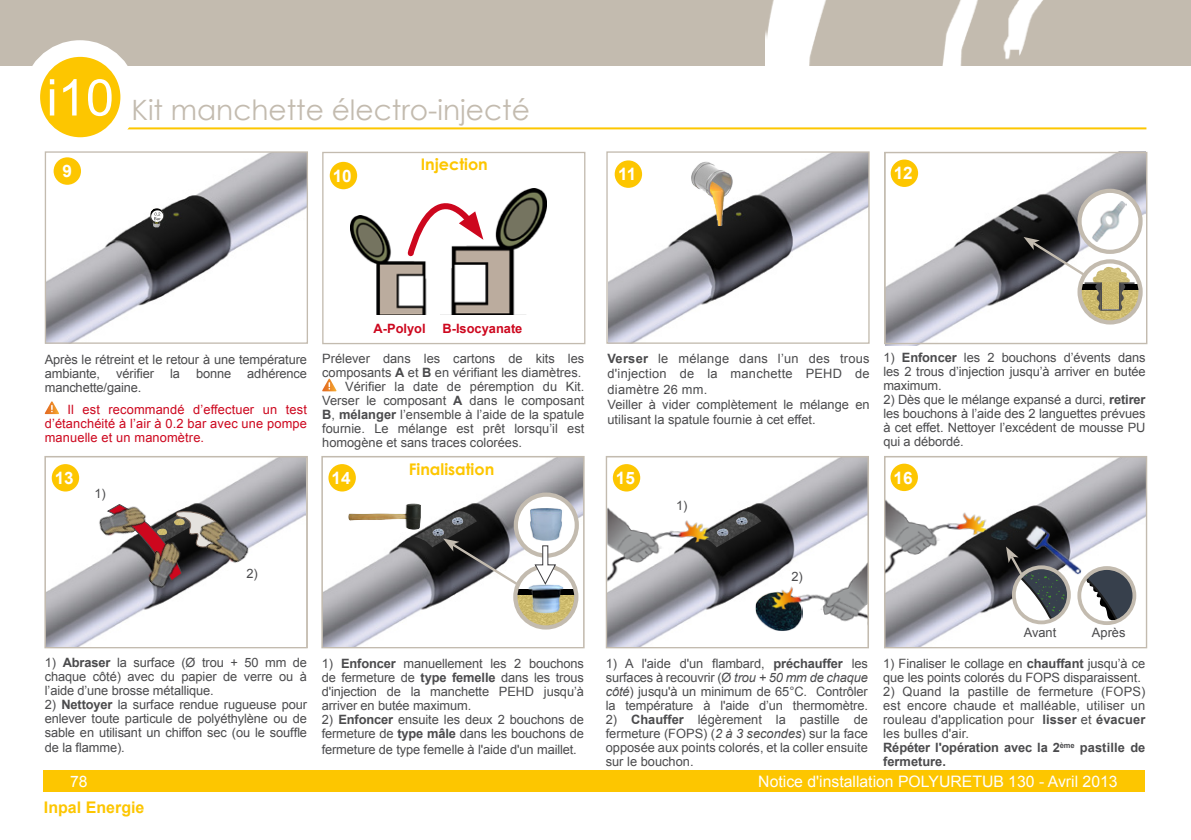
<style>
.page{position:relative;width:1191px;height:840px;background:#fff}
.page>*{position:absolute;margin:0;border:0;box-sizing:border-box;transform-origin:0 0}
.t1{font:28px "Century Gothic";color:#c3bbaf}
.t2{font:700 17.2px "Arial";color:#fff}
.t3{font:700 16px "Century Gothic";color:#fdc600}
.t4{font:700 16px "Arial";color:#fdc600}
.t5{font:15.8px "Arial";color:#fff}
.t6{font:12.8px/14px "Arial";letter-spacing:-.01em;color:#4b4b4d;text-align:justify}
.t7{font:12.8px/14px "Arial";letter-spacing:.01em;color:#cd071e;text-align:justify}
.t8{font:700 12.8px/14.4px "Arial";letter-spacing:-.01em;color:#4b4b4d}
.t9{font:700 12.8px "Arial";color:#cd071e}
.s1{font-weight:700}
.s2{font-style:italic}
</style>
<div class="page">
<div style="left:0;top:0;width:1191px;height:66px;background:#c3bbaf"></div>
<img style="left:765px;top:0;width:278px;height:66px">
<div style="left:43px;top:770px;width:1102px;height:21px;background:#fdc600"></div>
<hr style="left:43px;top:127px;width:1103px;height:2px;background:#fdc600">
<div style="left:23px;top:40px;width:114px;height:115px;border:40px solid #fff;border-radius:50%"></div>
<div style="left:40px;top:57px;width:80px;height:80px;background:#fdc600;border-radius:50%"></div>
<img style="left:609px;top:153px;width:258px;height:188px">
<div style="left:606px;top:151px;width:263px;height:192px;border:1px solid #c3bbaf"></div>
<div style="left:614px;top:160px;width:28px;height:28px;background:#fdc600;border-radius:50%"></div>
<img style="left:690px;top:154px;width:56px;height:72px">
<img style="left:885px;top:154px;width:260px;height:191px">
<div style="left:884px;top:152px;width:263px;height:192px;border:1px solid #c3bbaf"></div>
<div style="left:890px;top:159px;width:28px;height:28px;background:#fdc600;border-radius:50%"></div>
<svg style="left:1023px;top:237px;width:117px;height:85px"></svg>
<svg style="left:1079px;top:191px;width:61px;height:61px"></svg>
<img style="left:1089px;top:200px;width:37px;height:43px">
<div style="left:1077px;top:189px;width:65px;height:65px;border:4px solid #c3bbaf;border-radius:50%"></div>
<img style="left:47px;top:458px;width:258px;height:187px">
<div style="left:44px;top:455px;width:264px;height:193px;border:1px solid #c3bbaf"></div>
<div style="left:52px;top:464px;width:27px;height:27px;background:#fdc600;border-radius:50%"></div>
<img style="left:134px;top:581px;width:68px;height:16px">
<img style="left:88px;top:483px;width:68px;height:66px">
<svg style="left:107px;top:504px;width:124px;height:77px"></svg>
<img style="left:196px;top:508px;width:61px;height:62px">
<img style="left:324px;top:458px;width:258px;height:187px">
<div style="left:321px;top:455px;width:263px;height:193px;border:1px solid #c3bbaf"></div>
<div style="left:328px;top:464px;width:28px;height:27px;background:#fdc600;border-radius:50%"></div>
<img style="left:414px;top:511px;width:63px;height:36px">
<svg style="left:516px;top:494px;width:61px;height:61px"></svg>
<div style="left:514px;top:492px;width:65px;height:65px;border:4px solid #c3bbaf;border-radius:50%"></div>
<img style="left:529px;top:507px;width:35px;height:8px">
<svg style="left:429px;top:515px;width:147px;height:112px"></svg>
<img style="left:345px;top:501px;width:77px;height:30px">
<img style="left:47px;top:153px;width:259px;height:188px">
<div style="left:45px;top:151px;width:263px;height:192px;border:1px solid #c3bbaf"></div>
<svg style="left:45px;top:401px;width:14px;height:13px"></svg>
<div style="left:54px;top:157px;width:27px;height:28px;background:#fdc600;border-radius:50%"></div>
<div style="left:322px;top:152px;width:263px;height:192px;background:#fff;border:1px solid #c3bbaf"></div>
<svg style="left:322px;top:378px;width:15px;height:13px"></svg>
<img style="left:351px;top:215px;width:76px;height:99px">
<img style="left:451px;top:188px;width:95px;height:126px">
<svg style="left:405px;top:188px;width:78px;height:71px"></svg>
<div style="left:330px;top:162px;width:27px;height:27px;background:#fdc600;border-radius:50%"></div>
<img style="left:150px;top:207px;width:15px;height:20px">
<img style="left:608px;top:458px;width:258px;height:187px">
<div style="left:606px;top:455px;width:263px;height:193px;border:1px solid #c3bbaf"></div>
<img style="left:712px;top:511px;width:49px;height:36px">
<svg style="left:713px;top:515px;width:35px;height:21px"></svg>
<div style="left:613px;top:464px;width:27px;height:27px;background:#fdc600;border-radius:50%"></div>
<img style="left:607px;top:502px;width:105px;height:85px">
<img style="left:755px;top:591px;width:8px;height:40px">
<img style="left:763px;top:562px;width:104px;height:83px">
<img style="left:886px;top:458px;width:258px;height:187px">
<div style="left:884px;top:455px;width:263px;height:193px;border:1px solid #c3bbaf"></div>
<div style="left:890px;top:463px;width:28px;height:28px;background:#fdc600;border-radius:50%"></div>
<svg style="left:1079px;top:567px;width:55px;height:55px"></svg>
<div style="left:1077px;top:565px;width:59px;height:59px;border:4px solid #c3bbaf;border-radius:50%"></div>
<img style="left:1020px;top:512px;width:68px;height:68px">
<svg style="left:1006px;top:546px;width:63px;height:76px"></svg>
<img style="left:885px;top:495px;width:104px;height:84px">
<p class="t1" style="left:46px;top:90px;width:485px"><sup>i10</sup> Kit manchette électro-injecté</p>
<p class="t2" style="left:63px;top:160px;width:11px">9</p>
<p class="t2" style="left:333px;top:164px;width:21px">10</p>
<p class="t3" style="left:421px;top:152px;width:69px">Injection</p>
<p class="t2" style="left:618px;top:163px;width:20px">11</p>
<p class="t2" style="left:893px;top:162px;width:21px">12</p>
<p class="t6" style="left:45px;top:352px;width:264px">Après le rétreint et le retour à une température ambiante,</p>
<p class="t6" style="left:116px;top:366px;width:39px">vérifier</p>
<p class="t6" style="left:170px;top:366px;width:11px">la</p>
<p class="t6" style="left:196px;top:366px;width:37px">bonne</p>
<p class="t6" style="left:247px;top:366px;width:61px">adhérence</p>
<p class="t6" style="left:45px;top:380px;width:98px">manchette/gaine.</p>
<p class="t7" style="left:45px;top:402px;width:264px;text-indent:23px">Il est recommandé d’effectuer un test d’étanchéité à l’air à 0.2 bar avec une pompe manuelle et un manomètre.</p>
<p class="t2" style="left:59px;top:465px;width:21px">10</p>
<p class="t2" style="left:55px;top:466px;width:21px">13</p>
<p class="t2" style="left:65px;top:467px;width:11px">0</p>
<p class="t6" style="left:94px;top:486px;width:13px">1)</p>
<p class="t9" style="left:373px;top:319px;width:54px">A-Polyol</p>
<p class="t9" style="left:442px;top:319px;width:81px">B-Isocyanate</p>
<p class="t6" style="left:322px;top:352px;width:264px">Prélever dans les cartons de kits les composants <span class="s1">A</span> et <span class="s1">B</span> en vérifiant les diamètres.</p>
<p class="t6" style="left:322px;top:380px;width:264px;text-indent:23px">Vérifier la date de péremption du Kit.<br>Verser le composant <span class="s1">A</span> dans le composant <span class="s1">B</span>, <span class="s1">mélanger</span> l’ensemble à l’aide de la spatule fournie. Le mélange est prêt lorsqu’il est homogène et sans traces colorées.</p>
<p class="t2" style="left:331px;top:466px;width:21px">14</p>
<p class="t3" style="left:409px;top:457px;width:87px">Finalisation</p>
<p class="t6" style="left:607px;top:350px;width:264px;line-height:15.4px"><span class="s1">Verser</span> le mélange dans l’un des trous d'injection de la manchette PEHD de diamètre 26 mm.</p>
<p class="t6" style="left:607px;top:396px;width:264px;line-height:15.4px">Veiller à vider complètement le mélange en utilisant la spatule fournie à cet effet.</p>
<p class="t2" style="left:616px;top:466px;width:21px">15</p>
<p class="t6" style="left:676px;top:498px;width:13px">1)</p>
<p class="t6" style="left:883px;top:351px;width:264px">1) <span class="s1">Enfoncer</span> les 2 bouchons d’évents dans les 2 trous d’injection jusqu’à arriver en butée maximum.</p>
<p class="t6" style="left:883px;top:393px;width:264px">2) Dès que le mélange expansé a durci, <span class="s1">retirer </span>les bouchons à l’aide des 2 languettes prévues à cet effet. Nettoyer l’excédent de mousse PU qui a débordé.</p>
<p class="t2" style="left:893px;top:466px;width:21px">16</p>
<p class="t6" style="left:246px;top:566px;width:13px">2)</p>
<p class="t6" style="left:45px;top:655px;width:264px">1) <span class="s1">Abraser</span> la surface (Ø trou + 50 mm de chaque côté) avec du papier de verre ou à l’aide d’une brosse métallique.</p>
<p class="t6" style="left:45px;top:697px;width:264px">2) <span class="s1">Nettoyer</span> la surface rendue rugueuse pour enlever toute particule de polyéthylène ou de sable en utilisant un chiffon sec (ou le souffle de la flamme).</p>
<p class="t6" style="left:322px;top:656px;width:264px">1) <span class="s1">Enfoncer</span> manuellement les 2 bouchons de fermeture de <span class="s1">type femelle</span> dans les trous d'injection de la manchette PEHD jusqu’à arriver en butée maximum.</p>
<p class="t6" style="left:322px;top:712px;width:264px">2) <span class="s1">Enfoncer</span> ensuite les deux 2 bouchons de fermeture de <span class="s1">type mâle</span> dans les bouchons de</p>
<p class="t6" style="left:322px;top:741px;width:257px">fermeture de type femelle à l'aide d'un maillet.</p>
<p class="t6" style="left:791px;top:569px;width:13px">2)</p>
<p class="t6" style="left:606px;top:656px;width:264px">1) A l'aide d'un flambard, <span class="s1">préchauffer</span> les surfaces à recouvrir (Ø <span class="s2">trou + 50 mm de chaque côté</span>) jusqu'à un minimum de 65°C. Contrôler la température à l'aide d’un thermomètre.</p>
<p class="t6" style="left:606px;top:712px;width:264px">2) <span class="s1">Chauffer</span> légèrement la pastille de fermeture (FOPS) (<span class="s2">2 à 3 secondes</span>) sur la face opposée aux points colorés, et la coller ensuite sur le bouchon.</p>
<p class="t6" style="left:1023px;top:625px;width:34px">Avant</p>
<p class="t6" style="left:1092px;top:624px;width:35px">Après</p>
<p class="t6" style="left:883px;top:656px;width:264px">1) Finaliser le collage en <span class="s1">chauffant</span> jusqu’à ce que les points colorés du FOPS disparaissent.</p>
<p class="t6" style="left:883px;top:684px;width:264px">2) Quand la pastille de fermeture (FOPS) est encore chaude et malléable, utiliser un rouleau d'application pour <span class="s1">lisser</span> et <span class="s1">évacuer </span>les bulles d'air.</p>
<p class="t8" style="left:883px;top:740px;width:264px">Répéter l'opération avec la 2<sup>ème</sup> pastille de fermeture.</p>
<p class="t5" style="left:70px;top:770px;width:19px">78</p>
<p class="t5" style="left:758px;top:770px;width:361px">Notice d'installation POLYURETUB 130 - Avril 2013</p>
<p class="t4" style="left:44px;top:796px;width:102px">Inpal Energie</p>
</div>
